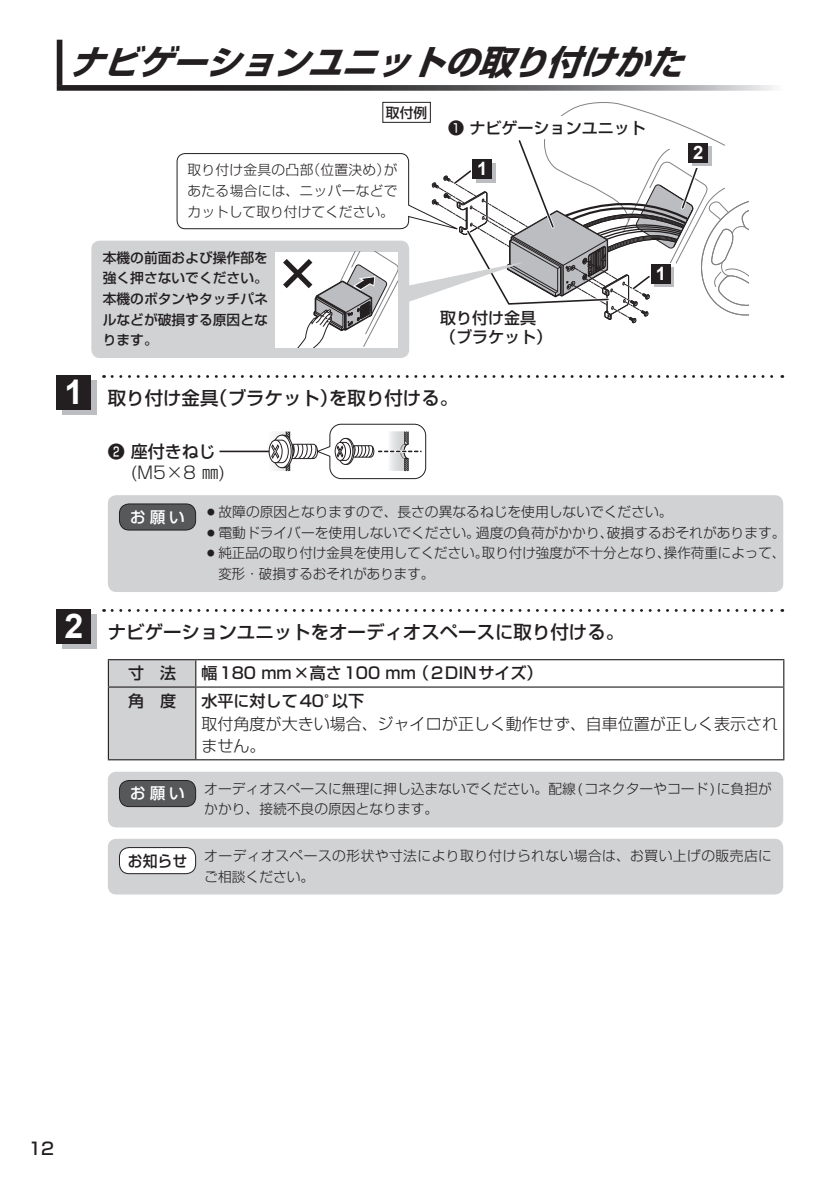
<style>
.page{position:relative;width:840px;height:1191px;background:#fff}
.page>*{position:absolute;margin:0;border:0;box-sizing:border-box;transform-origin:0 0}
.t1{font:italic 700 34px "Shin Go Pro";color:#231f20}
.t2{font:500 18.4px "Shin Go Pro";color:#231f20}
.t3{font:700 18.4px "Arial";color:#fff}
.t4{font:500 17px "Shin Go Pro";color:#231f20}
.t5{font:300 17px "Shin Go Pro";color:#231f20}
.t6{font:500 16px/19.2px "Shin Go Pro";color:#231f20}
.t7{font:300 16px/22.6px "Shin Go Pro";color:#231f20}
.t8{font:500 15.6px "Shin Go Pro";letter-spacing:.25em;color:#fff}
.t9{font:500 15.6px "Shin Go Pro";color:#231f20;scale:.95 1}
.t10{font:300 13.8px/20.6px "Shin Go Pro";color:#231f20;text-align:justify}
.t11{font:500 13.8px/20.6px "Shin Go Pro";color:#231f20;text-align:justify}
.t12{font:300 13.8px/20.6px "Shin Go Pro";letter-spacing:.035em;color:#231f20}
.s1{font-family:"Arial";font-weight:700;font-size:34px;color:#fff}
.s2{font-family:"NAVI Win Normal";font-weight:400}
</style>
<div class="page">
<div style="left:57px;top:40px;width:5px;height:45px;background:#231f20"></div>
<svg style="left:57px;top:85px;width:718px;height:6px;background:#616162"></svg>
<div style="left:91px;top:241px;width:318px;height:117px;background:#d1d2d4;border-radius:9px"></div>
<svg style="left:176px;top:102px;width:572px;height:245px"></svg>
<div style="left:108px;top:838px;width:674px;height:56px;background:#d1d2d4;border-radius:9px"></div>
<div style="left:119px;top:847px;width:76px;height:26px;background:#fff;border-radius:10px"></div>
<div style="left:119px;top:847px;width:77px;height:27px;border:1px solid #231f20;border-radius:10px"></div>
<svg style="left:112px;top:609px;width:670px;height:3px"></svg>
<div style="left:62px;top:614px;width:34px;height:34px;background:#bcbdc0"></div>
<div style="left:57px;top:609px;width:34px;height:34px;background:#231f20"></div>
<div style="left:108px;top:771px;width:674px;height:56px;background:#d1d2d4;border-radius:9px"></div>
<div style="left:119px;top:780px;width:76px;height:26px;background:#57585a;border-radius:10px"></div>
<div style="left:119px;top:780px;width:77px;height:27px;border:1px solid #231f20;border-radius:10px"></div>
<hr style="left:196px;top:659px;width:587px;height:1px;background:#231f20">
<div style="left:108px;top:659px;width:88px;height:100px;background:#d1d2d4"></div>
<hr style="left:108px;top:686px;width:88px;height:1px;background:#231f20">
<hr style="left:108px;top:687px;width:1px;height:72px;background:#231f20">
<hr style="left:196px;top:686px;width:587px;height:1px;background:#231f20">
<hr style="left:195px;top:687px;width:1px;height:72px;background:#231f20">
<hr style="left:782px;top:687px;width:1px;height:72px;background:#231f20">
<hr style="left:108px;top:759px;width:88px;height:1px;background:#231f20">
<hr style="left:196px;top:759px;width:587px;height:1px;background:#231f20">
<svg style="left:112px;top:375px;width:670px;height:3px"></svg>
<div style="left:62px;top:381px;width:34px;height:34px;background:#bcbdc0"></div>
<div style="left:57px;top:375px;width:34px;height:34px;background:#231f20"></div>
<svg style="left:268px;top:424px;width:158px;height:55px"></svg>
<hr style="left:219px;top:450px;width:50px;height:2px;background:#231f20">
<div style="left:108px;top:495px;width:674px;height:97px;background:#d1d2d4;border-radius:9px"></div>
<div style="left:119px;top:504px;width:76px;height:26px;background:#57585a;border-radius:10px"></div>
<div style="left:119px;top:503px;width:77px;height:27px;border:1px solid #231f20;border-radius:10px"></div>
<h1 class="t1" style="left:69px;top:35px;width:631px">ナビゲーションユニットの取り付けかた</h1>
<p class="t11" style="left:386px;top:100px;width:43px">取付例</p>
<p class="t6" style="left:448px;top:116px;width:199px">❶ ナビゲーションユニット</p>
<p class="t10" style="left:187px;top:158px;width:211px">取り付け金具の凸部（位置決め）があたる場合には、ニッパーなどでカットして取り付けてください。</p>
<p class="t11" style="left:103px;top:246px;width:166px">本機の前面および操作部を強く押さないでください。本機のボタンやタッチパネルなどが破損する原因となります。</p>
<h2 class="t3" style="left:477px;top:156px;width:12px">1</h2>
<p class="t6" style="left:440px;top:306px;width:114px">取り付け金具（ブラケット）</p>
<h2 class="t3" style="left:692px;top:140px;width:12px">2</h2>
<h2 class="t3" style="left:655px;top:261px;width:12px">1</h2>
<h2 class="t2" style="left:64px;top:383px;width:395px"><span class="s1">1</span> 取り付け金具（ブラケット）を取り付ける。</h2>
<p class="t4" style="left:108px;top:438px;width:109px">❷ 座付きねじ</p>
<p class="t5" style="left:131px;top:459px;width:96px">(M5×8 ㎜)</p>
<p class="t10" style="left:204px;top:500px;width:469px"><span class="s2">¡</span>故障の原因となりますので、長さの異なるねじを使用しないでください。</p>
<p class="t10" style="left:204px;top:520px;width:582px"><span class="s2">¡</span>電動ドライバーを使用しないでください。過度の負荷がかかり、破損するおそれがあります。</p>
<p class="t10" style="left:204px;top:541px;width:582px"><span class="s2">¡</span>純正品の取り付け金具を使用してください。取り付け強度が不十分となり、操作荷重によって、</p>
<p class="t10" style="left:218px;top:562px;width:217px">変形・破損するおそれがあります。</p>
<p class="t8" style="left:130px;top:504px;width:56px">お願い</p>
<h2 class="t2" style="left:64px;top:617px;width:561px"><span class="s1">2</span> ナビゲーションユニットをオーディオスペースに取り付ける。</h2>
<p class="t6" style="left:128px;top:662px;width:50px">寸　法</p>
<p class="t6" style="left:201px;top:662px;width:342px">幅180 mm×高さ100 mm（２DINサイズ）</p>
<p class="t6" style="left:128px;top:689px;width:50px">角　度</p>
<p class="t6" style="left:201px;top:689px;width:164px">水平に対して40°以下</p>
<p class="t7" style="left:201px;top:710px;width:578px">取付角度が大きい場合、ジャイロが正しく動作せず、自車位置が正しく表示されません。</p>
<p class="t8" style="left:130px;top:780px;width:56px">お願い</p>
<p class="t9" style="left:128px;top:847px;width:64px">お知らせ</p>
<p class="t10" style="left:204px;top:776px;width:568px">オーディオスペースに無理に押し込まないでください。配線(コネクターやコード)に負担がかかり、接続不良の原因となります。</p>
<p class="t12" style="left:204px;top:843px;width:569px">オーディオスペースの形状や寸法により取り付けられない場合は、お買い上げの販売店にご相談ください。</p>
<p class="t4" style="left:28px;top:1134px;width:27px">12</p>
</div>
